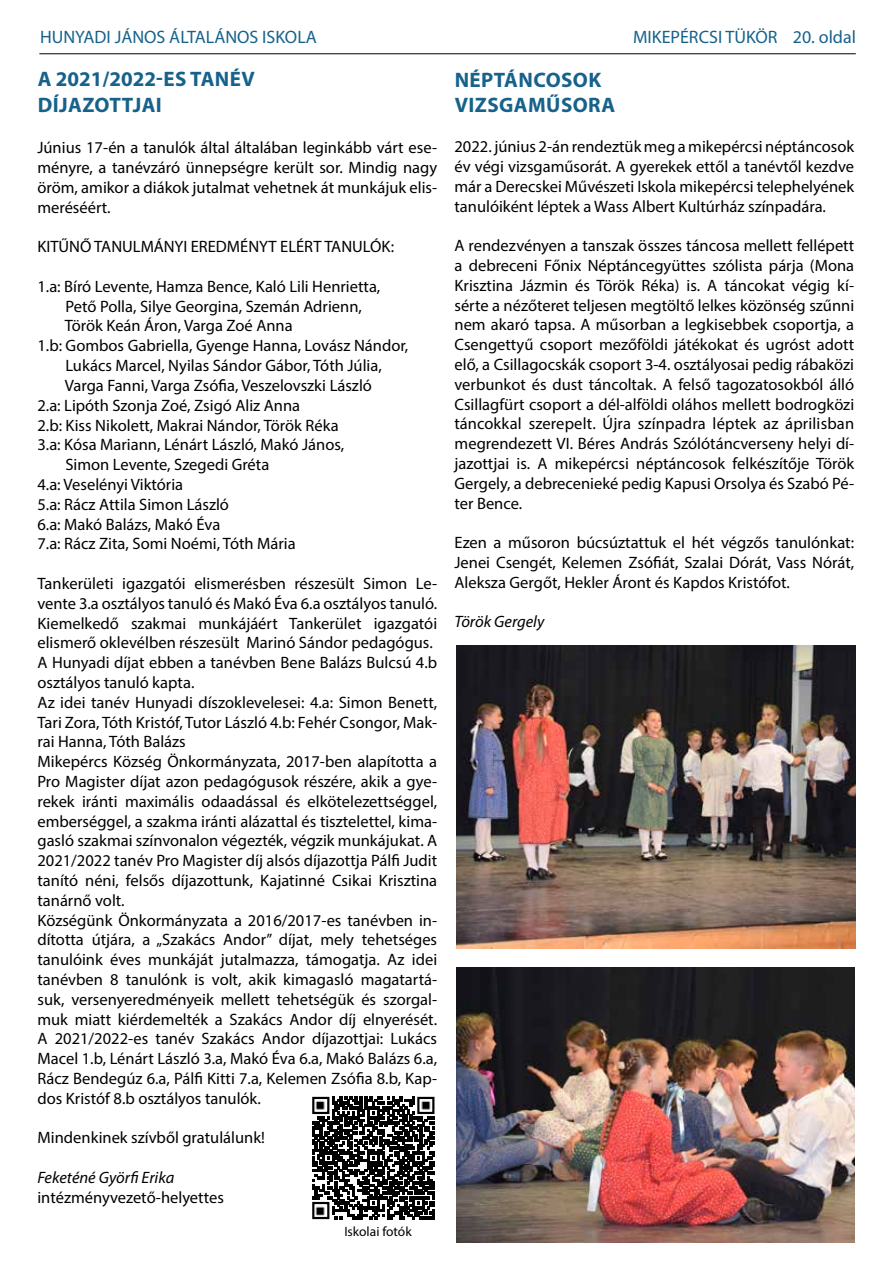
<style>
.page{position:relative;width:893px;height:1263px;background:#fff}
.page>*{position:absolute;margin:0;border:0;box-sizing:border-box;transform-origin:0 0}
.t1{font:700 21px/25.2px "Myriad Pro";letter-spacing:.02em;color:#17628b}
.t2{font:18px "Myriad Pro";color:#17628b}
.t3{font:16.5px/19.8px "Myriad Pro";color:#000;text-align:justify}
.t4{font:italic 16.5px "Myriad Pro";color:#000}
.t5{font:13.5px "Myriad Pro";color:#000}
</style>
<div class="page">
<hr style="left:39px;top:53px;width:817px;height:1px;background:#000">
<img style="left:456px;top:968px;width:398px;height:275px">
<img style="left:456px;top:646px;width:400px;height:303px">
<svg style="left:312px;top:1097px;width:123px;height:122px"></svg>
<div style="left:312px;top:1097px;width:17px;height:17px;border:2px solid #fff"></div>
<div style="left:417px;top:1097px;width:17px;height:17px;border:2px solid #fff"></div>
<div style="left:312px;top:1202px;width:17px;height:17px;border:2px solid #fff"></div>
<p class="t2" style="left:40px;top:25px;width:278px">HUNYADI JÁNOS ÁLTALÁNOS ISKOLA</p>
<p class="t2" style="left:633px;top:25px;width:224px">MIKEPÉRCSI TÜKÖR 20. oldal</p>
<p class="t1" style="left:455px;top:66px;width:162px">NÉPTÁNCOSOK<br>VIZSGAMŰSORA</p>
<p class="t3" style="left:454px;top:137px;width:401px">2022. június 2-án rendeztük meg a mikepércsi néptáncosok év végi vizsgaműsorát. A gyerekek ettől a tanévtől kezdve már a Derecskei Művészeti Iskola mikepércsi telephelyének tanulóiként léptek a Wass Albert Kultúrház színpadára.</p>
<p class="t3" style="left:454px;top:236px;width:401px">A rendezvényen a tanszak összes táncosa mellett fellépett a debreceni Főnix Néptáncegyüttes szólista párja (Mona Krisztina Jázmin és Török Réka) is. A táncokat végig kí&shy;sérte a nézőteret teljesen megtöltő lelkes közönség szűnni nem akaró tapsa. A műsorban a legkisebbek csoportja, a Csengettyű csoport mezőföldi játékokat és ugróst adott elő, a Csillagocskák csoport 3-4. osztályosai pedig rábaközi verbunkot és dust táncoltak. A felső tagozatosokból álló Csillagfürt csoport a dél-alföldi oláhos mellett bodrogközi táncokkal szerepelt. Újra színpadra léptek az áprilisban megrendezett VI. Béres András Szólótáncverseny helyi dí&shy;jazottjai is. A mikepércsi néptáncosok felkészítője Török Gergely, a debrecenieké pedig Kapusi Orsolya és Szabó Pé&shy;ter Bence.</p>
<p class="t3" style="left:454px;top:533px;width:401px">Ezen a műsoron búcsúztattuk el hét végzős tanulónkat:<br>Jenei Csengét, Kelemen Zsófiát, Szalai Dórát, Vass Nórát, Aleksza Gergőt, Hekler Áront és Kapdos Kristófot.</p>
<p class="t4" style="left:454px;top:612px;width:91px">Török Gergely</p>
<p class="t1" style="left:38px;top:66px;width:219px">A 2021/2022-ES TANÉV<br>DÍJAZOTTJAI</p>
<p class="t3" style="left:37px;top:138px;width:401px">Június 17-én a tanulók által általában leginkább várt ese&shy;ményre, a tanévzáró ünnepségre került sor. Mindig nagy öröm, amikor a diákok jutalmat vehetnek át munkájuk elis&shy;meréséért.</p>
<p class="t3" style="left:37px;top:237px;width:358px">KITŰNŐ TANULMÁNYI EREDMÉNYT ELÉRT TANULÓK:</p>
<p class="t3" style="left:37px;top:276px;width:344px">1.a: Bíró Levente, Hamza Bence, Kaló Lili Henrietta,</p>
<p class="t3" style="left:65px;top:296px;width:298px">Pető Polla, Silye Georgina, Szemán Adrienn,</p>
<p class="t3" style="left:65px;top:316px;width:229px">Török Keán Áron, Varga Zoé Anna</p>
<p class="t3" style="left:37px;top:336px;width:372px">1.b: Gombos Gabriella, Gyenge Hanna, Lovász Nándor,</p>
<p class="t3" style="left:65px;top:355px;width:318px">Lukács Marcel, Nyilas Sándor Gábor, Tóth Júlia,</p>
<p class="t3" style="left:65px;top:375px;width:309px">Varga Fanni, Varga Zsófia, Veszelovszki László</p>
<p class="t3" style="left:37px;top:395px;width:264px">2.a: Lipóth Szonja Zoé, Zsigó Aliz Anna</p>
<p class="t3" style="left:37px;top:415px;width:303px">2.b: Kiss Nikolett, Makrai Nándor, Török Réka</p>
<p class="t3" style="left:37px;top:435px;width:308px">3.a: Kósa Mariann, Lénárt László, Makó János,</p>
<p class="t3" style="left:65px;top:454px;width:205px">Simon Levente, Szegedi Gréta</p>
<p class="t3" style="left:37px;top:474px;width:147px">4.a: Veselényi Viktória</p>
<p class="t3" style="left:37px;top:494px;width:193px">5.a: Rácz Attila Simon László</p>
<p class="t3" style="left:37px;top:514px;width:184px">6.a: Makó Balázs, Makó Éva</p>
<p class="t3" style="left:37px;top:534px;width:260px">7.a: Rácz Zita, Somi Noémi, Tóth Mária</p>
<p class="t3" style="left:37px;top:573px;width:401px;text-align:left">Tankerületi igazgatói elismerésben részesült Simon Le&shy;vente 3.a osztályos tanuló és Makó Éva 6.a osztályos tanuló.<br>Kiemelkedő szakmai munkájáért Tankerület igazgatói elismerő oklevélben részesült Marinó Sándor pedagógus.<br>A Hunyadi díjat ebben a tanévben Bene Balázs Bulcsú 4.b osztályos tanuló kapta.<br>Az idei tanév Hunyadi díszoklevelesei: 4.a: Simon Benett, Tari Zora, Tóth Kristóf, Tutor László 4.b: Fehér Csongor, Mak&shy;rai Hanna, Tóth Balázs<br>Mikepércs Község Önkormányzata, 2017-ben alapította a Pro Magister díjat azon pedagógusok részére, akik a gye&shy;rekek iránti maximális odaadással és elkötelezettséggel, emberséggel, a szakma iránti alázattal és tisztelettel, kima&shy;gasló szakmai színvonalon végezték, végzik munkájukat. A 2021/2022 tanév Pro Magister díj alsós díjazottja Pálfi Judit tanító néni, felsős díjazottunk, Kajatinné Csikai Krisztina tanárnő volt.<br>Községünk Önkormányzata a 2016/2017-es tanévben in&shy;dította útjára, a „Szakács Andor” díjat, mely tehetséges tanulóink éves munkáját jutalmazza, támogatja. Az idei tanévben 8 tanulónk is volt, akik kimagasló magatartá&shy;suk, versenyeredményeik mellett tehetségük és szorgal&shy;muk miatt kiérdemelték a Szakács Andor díj elnyerését.<br>A 2021/2022-es tanév Szakács Andor díjazottjai: Lukács Macel 1.b, Lénárt László 3.a, Makó Éva 6.a, Makó Balázs 6.a, Rácz Bendegúz 6.a, Pálfi Kitti 7.a, Kelemen Zsófia 8.b, Kap&shy;dos Kristóf 8.b osztályos tanulók.</p>
<p class="t3" style="left:37px;top:1128px;width:229px">Mindenkinek szívből gratulálunk!</p>
<p class="t4" style="left:37px;top:1167px;width:138px">Feketéné Györfi Erika</p>
<p class="t3" style="left:37px;top:1187px;width:188px">intézményvezető-helyettes</p>
<p class="t5" style="left:344px;top:1223px;width:69px">Iskolai fotók</p>
</div>
